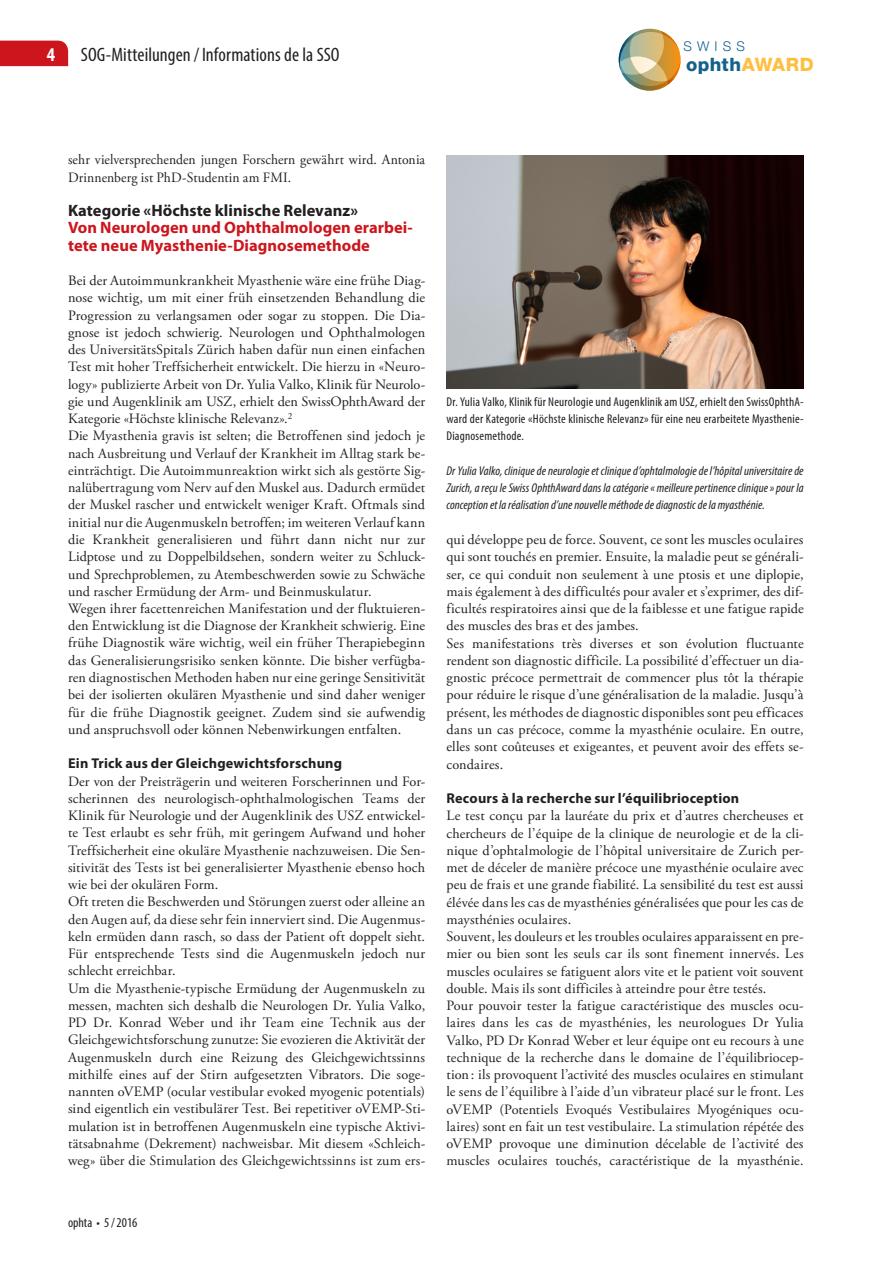
<style>
.page{position:relative;width:893px;height:1263px;background:#fff}
.page>*{position:absolute;margin:0;border:0;box-sizing:border-box;transform-origin:0 0}
.t1{font:condensed 19.5px "Myriad Pro";letter-spacing:.005em;color:#231f20}
.t2{font:700 condensed 19.5px "Myriad Pro";color:#fff}
.t3{font:800 18.45px "Helvetica Neue";letter-spacing:.02em;color:#13618c}
.t4{font:700 16.5px/17.2px "Myriad Pro";letter-spacing:.005em;color:#cd151d}
.t5{font:700 16.5px "Myriad Pro";color:#231f20}
.t6{font:14.25px/17.2px "Adobe Garamond Pro";letter-spacing:.01em;color:#231f20}
.t7{font:14.25px/17.2px "Adobe Garamond Pro";letter-spacing:.01em;color:#231f20;scale:.96 1}
.t8{font:700 14.25px "Myriad Pro";letter-spacing:.015em;color:#231f20}
.t9{font:condensed 13.5px "Myriad Pro";color:#231f20}
.t10{font:300 13.5px "Helvetica Neue";letter-spacing:.38em;color:#13618c}
.t11{font:italic condensed 12.75px/17.2px "Myriad Pro";letter-spacing:.005em;color:#231f20;text-align:justify}
.t12{font:condensed 12.75px/17.2px "Myriad Pro";letter-spacing:.02em;color:#231f20;text-align:justify}
.s1{color:#febf41}
</style>
<div class="page">
<div style="left:0;top:41px;width:68px;height:25px;background:#cd151d"></div>
<svg style="left:619px;top:29px;width:62px;height:62px"></svg>
<img style="left:446px;top:155px;width:358px;height:234px">
<h1 class="t2" style="left:47px;top:42px;width:10px">4</h1>
<h1 class="t1" style="left:81px;top:43px;width:260px">SOG-Mitteilungen / Informations de la SSO</h1>
<p class="t10" style="left:684px;top:38px;width:63px">SWISS</p>
<p class="t3" style="left:686px;top:53px;width:129px">ophth<span class="s1">AWARD</span></p>
<p class="t7" style="left:68px;top:152px;width:373px">sehr vielversprechenden jungen Forschern gewährt wird. Antonia<br>Drinnenberg ist PhD-Studentin am FMI.</p>
<p class="t5" style="left:68px;top:201px;width:292px">Kategorie «Höchste klinische Relevanz»</p>
<p class="t4" style="left:68px;top:219px;width:346px">Von Neurologen und Ophthalmologen erarbei&shy;tete neue Myasthenie-Diagnosemethode</p>
<p class="t6" style="left:68px;top:273px;width:359px">Bei der Autoimmunkrankheit Myasthenie wäre eine frühe Diag&shy;nose wichtig, um mit einer früh einsetzenden Behandlung die Progression zu verlangsamen oder sogar zu stoppen. Die Dia&shy;gnose ist jedoch schwierig. Neurologen und Ophthalmologen des UniversitätsSpitals Zürich haben dafür nun einen einfachen Test mit hoher Treffsicherheit entwickelt. Die hierzu in «Neuro&shy;logy» publizierte Arbeit von Dr. Yulia Valko, Klinik für Neurolo&shy;gie und Augenklinik am USZ, erhielt den SwissOphthAward der Kategorie «Höchste klinische Relevanz».<sup>2<br></sup>Die Myasthenia gravis ist selten; die Betroffenen sind jedoch je nach Ausbreitung und Verlauf der Krankheit im Alltag stark be&shy;einträchtigt. Die Autoimmunreaktion wirkt sich als gestörte Sig&shy;nalübertragung vom Nerv auf den Muskel aus. Dadurch ermüdet der Muskel rascher und entwickelt weniger Kraft. Oftmals sind initial nur die Augenmuskeln betroffen; im weiteren Verlauf kann die Krankheit generalisieren und führt dann nicht nur zur Lidptose und zu Doppelbildsehen, sondern weiter zu Schluck&shy;und Sprechproblemen, zu Atembeschwerden sowie zu Schwäche und rascher Ermüdung der Arm- und Beinmuskulatur.<br>Wegen ihrer facettenreichen Manifestation und der fluktuieren&shy;den Entwicklung ist die Diagnose der Krankheit schwierig. Eine frühe Diagnostik wäre wichtig, weil ein früher Therapiebeginn das Generalisierungsrisiko senken könnte. Die bisher verfügba&shy;ren diagnostischen Methoden haben nur eine geringe Sensitivität bei der isolierten okulären Myasthenie und sind daher weniger für die frühe Diagnostik geeignet. Zudem sind sie aufwendig und anspruchsvoll oder können Nebenwirkungen entfalten.</p>
<p class="t8" style="left:68px;top:755px;width:276px">Ein Trick aus der Gleichgewichtsforschung</p>
<p class="t6" style="left:68px;top:773px;width:359px">Der von der Preisträgerin und weiteren Forscherinnen und For&shy;scherinnen des neurologisch-ophthalmologischen Teams der Klinik für Neurologie und der Augenklinik des USZ entwickel&shy;te Test erlaubt es sehr früh, mit geringem Aufwand und hoher Treffsicherheit eine okuläre Myasthenie nachzuweisen. Die Sen&shy;sitivität des Tests ist bei generalisierter Myasthenie ebenso hoch wie bei der okulären Form.<br>Oft treten die Beschwerden und Störungen zuerst oder alleine an den Augen auf, da diese sehr fein innerviert sind. Die Augenmus&shy;keln ermüden dann rasch, so dass der Patient oft doppelt sieht.<br>Für entsprechende Tests sind die Augenmuskeln jedoch nur schlecht erreichbar.<br>Um die Myasthenie-typische Ermüdung der Augenmuskeln zu messen, machten sich deshalb die Neurologen Dr. Yulia Valko, PD Dr. Konrad Weber und ihr Team eine Technik aus der Gleichgewichtsforschung zunutze: Sie evozieren die Aktivität der Augenmuskeln durch eine Reizung des Gleichgewichtssinns mithilfe eines auf der Stirn aufgesetzten Vibrators. Die soge&shy;nannten oVEMP (ocular vestibular evoked myogenic potentials) sind eigentlich ein vestibulärer Test. Bei repetitiver oVEMP-Sti&shy;mulation ist in betroffenen Augenmuskeln eine typische Aktivi&shy;tätsabnahme (Dekrement) nachweisbar. Mit diesem «Schleich&shy;weg» über die Stimulation des Gleichgewichtssinns ist zum ers-</p>
<p class="t9" style="left:68px;top:1214px;width:71px">ophta • 5/2016</p>
<p class="t12" style="left:446px;top:393px;width:359px">Dr. Yulia Valko, Klinik für Neurologie und Augenklinik am USZ, erhielt den SwissOphthA&shy;ward der Kategorie «Höchste klinische Relevanz» für eine neu erarbeitete Myasthenie-Diagnosemethode.</p>
<p class="t11" style="left:446px;top:462px;width:359px">Dr Yulia Valko, clinique de neurologie et clinique d’ophtalmologie de l’hôpital universitaire de Zurich, a reçu le Swiss OphthAward dans la catégorie «meilleure pertinence clinique» pour la conception et la réalisation d’une nouvelle méthode de diagnostic de la myasthénie.</p>
<p class="t6" style="left:446px;top:531px;width:359px">qui développe peu de force. Souvent, ce sont les muscles oculaires qui sont touchés en premier. Ensuite, la maladie peut se générali&shy;ser, ce qui conduit non seulement à une ptosis et une diplopie, mais également à des difficultés pour avaler et s’exprimer, des dif&shy;ficultés respiratoires ainsi que de la faiblesse et une fatigue rapide des muscles des bras et des jambes.<br>Ses manifestations très diverses et son évolution fluctuante rendent son diagnostic difficile. La possibilité d’effectuer un dia&shy;gnostic précoce permettrait de commencer plus tôt la thérapie pour réduire le risque d’une généralisation de la maladie. Jusqu’à présent, les méthodes de diagnostic disponibles sont peu efficaces dans un cas précoce, comme la myasthénie oculaire. En outre, elles sont coûteuses et exigeantes, et peuvent avoir des effets se&shy;condaires.</p>
<p class="t8" style="left:446px;top:790px;width:294px">Recours à la recherche sur l’équilibrioception</p>
<p class="t6" style="left:446px;top:808px;width:359px">Le test conçu par la lauréate du prix et d’autres chercheuses et chercheurs de l’équipe de la clinique de neurologie et de la cli&shy;nique d’ophtalmologie de l’hôpital universitaire de Zurich per&shy;met de déceler de manière précoce une myasthénie oculaire avec peu de frais et une grande fiabilité. La sensibilité du test est aussi élévée dans les cas de myasthénies généralisées que pour les cas de maysthénies oculaires.<br>Souvent, les douleurs et les troubles oculaires apparaissent en pre&shy;mier ou bien sont les seuls car ils sont finement innervés. Les muscles oculaires se fatiguent alors vite et le patient voit souvent double. Mais ils sont difficiles à atteindre pour être testés.<br>Pour pouvoir tester la fatigue caractéristique des muscles ocu&shy;laires dans les cas de myasthénies, les neurologues Dr Yulia Valko, PD Dr Konrad Weber et leur équipe ont eu recours à une technique de la recherche dans le domaine de l’équilibriocep&shy;tion: ils provoquent l’activité des muscles oculaires en stimulant le sens de l’équilibre à l’aide d’un vibrateur placé sur le front. Les oVEMP (Potentiels Evoqués Vestibulaires Myogéniques ocu&shy;laires) sont en fait un test vestibulaire. La stimulation répétée des oVEMP provoque une diminution décelable de l’activité des muscles oculaires touchés, caractéristique de la myasthénie.</p>
</div>
